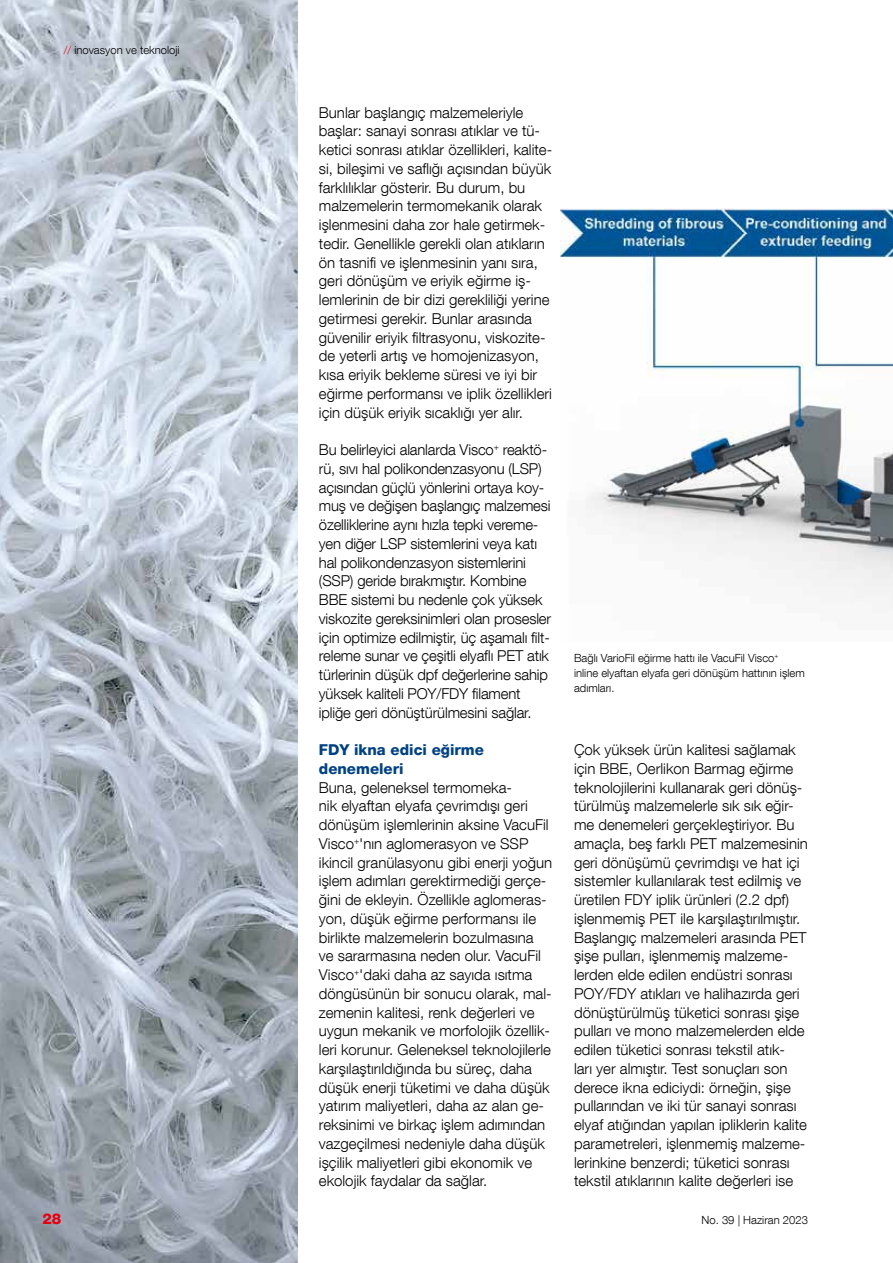
<style>
.page{position:relative;width:893px;height:1263px;background:#fff}
.page>*{position:absolute;margin:0;border:0;box-sizing:border-box;transform-origin:0 0}
.t1{font:300 15px/18.8px "Helvetica Neue LT Com";color:#000}
.t2{font:800 15px/18.8px "Helvetica Neue LT Com";color:#004287}
.t3{font:800 15px "Helvetica Neue LT Com";color:#e7000e}
.t4{font:300 11.25px/15px "Helvetica Neue LT Com";color:#000}
.s1{color:#e7000e}
</style>
<div class="page">
<img style="left:0;top:0;width:298px;height:1263px">
<img style="left:561px;top:208px;width:332px;height:400px">
<p class="t4" style="left:64px;top:42px;width:117px"><span class="s1">//</span> inovasyon ve teknoloji</p>
<p class="t1" style="left:319px;top:102px;width:235px">Bunlar başlangıç malzemeleriyle başlar: sanayi sonrası atıklar ve tü&shy;ketici sonrası atıklar özellikleri, kalite&shy;si, bileşimi ve saflığı açısından büyük farklılıklar gösterir. Bu durum, bu malzemelerin termomekanik olarak işlenmesini daha zor hale getirmek&shy;tedir. Genellikle gerekli olan atıkların ön tasnifi ve işlenmesinin yanı sıra, geri dönüşüm ve eriyik eğirme iş&shy;lemlerinin de bir dizi gerekliliği yerine getirmesi gerekir. Bunlar arasında güvenilir eriyik filtrasyonu, viskozite&shy;de yeterli artış ve homojenizasyon, kısa eriyik bekleme süresi ve iyi bir eğirme performansı ve iplik özellikleri için düşük eriyik sıcaklığı yer alır.</p>
<p class="t1" style="left:319px;top:440px;width:234px">Bu belirleyici alanlarda Visco<sup>+</sup> reaktö&shy;rü, sıvı hal polikondenzasyonu (LSP) açısından güçlü yönlerini ortaya koy&shy;muş ve değişen başlangıç malzemesi özelliklerine aynı hızla tepki vereme&shy;yen diğer LSP sistemlerini veya katı hal polikondenzasyon sistemlerini (SSP) geride bırakmıştır. Kombine BBE sistemi bu nedenle çok yüksek viskozite gereksinimleri olan prosesler için optimize edilmiştir, üç aşamalı filt&shy;releme sunar ve çeşitli elyaflı PET atık türlerinin düşük dpf değerlerine sahip yüksek kaliteli POY/FDY filament ipliğe geri dönüştürülmesini sağlar.</p>
<p class="t2" style="left:319px;top:740px;width:167px">FDY ikna edici eğirme denemeleri</p>
<p class="t1" style="left:319px;top:777px;width:235px">Buna, geleneksel termomeka-<br>nik elyaftan elyafa çevrimdışı geri dönüşüm işlemlerinin aksine VacuFil Visco<sup>+</sup>'nın aglomerasyon ve SSP ikincil granülasyonu gibi enerji yoğun işlem adımları gerektirmediği gerçe&shy;ğini de ekleyin. Özellikle aglomeras&shy;yon, düşük eğirme performansı ile birlikte malzemelerin bozulmasına<br>ve sararmasına neden olur. VacuFil Visco<sup>+</sup>'daki daha az sayıda ısıtma döngüsünün bir sonucu olarak, mal&shy;zemenin kalitesi, renk değerleri ve uygun mekanik ve morfolojik özellik&shy;leri korunur. Geleneksel teknolojilerle karşılaştırıldığında bu süreç, daha düşük enerji tüketimi ve daha düşük yatırım maliyetleri, daha az alan ge&shy;reksinimi ve birkaç işlem adımından vazgeçilmesi nedeniyle daha düşük işçilik maliyetleri gibi ekonomik ve ekolojik faydalar da sağlar.</p>
<p class="t4" style="left:574px;top:650px;width:232px">Bağlı VarioFil eğirme hattı ile VacuFil Visco<sup>+ </sup>inline elyaftan elyafa geri dönüşüm hattının işlem adımları.</p>
<p class="t1" style="left:574px;top:740px;width:235px">Çok yüksek ürün kalitesi sağlamak için BBE, Oerlikon Barmag eğirme teknolojilerini kullanarak geri dönüş&shy;türülmüş malzemelerle sık sık eğir&shy;me denemeleri gerçekleştiriyor. Bu amaçla, beş farklı PET malzemesinin geri dönüşümü çevrimdışı ve hat içi sistemler kullanılarak test edilmiş ve üretilen FDY iplik ürünleri (2.2 dpf) işlenmemiş PET ile karşılaştırılmıştır.<br>Başlangıç malzemeleri arasında PET şişe pulları, işlenmemiş malzeme&shy;lerden elde edilen endüstri sonrası POY/FDY atıkları ve halihazırda geri dönüştürülmüş tüketici sonrası şişe pulları ve mono malzemelerden elde edilen tüketici sonrası tekstil atık-<br>ları yer almıştır. Test sonuçları son derece ikna ediciydi: örneğin, şişe pullarından ve iki tür sanayi sonrası elyaf atığından yapılan ipliklerin kalite parametreleri, işlenmemiş malzeme&shy;lerinkine benzerdi; tüketici sonrası tekstil atıklarının kalite değerleri ise</p>
<p class="t3" style="left:43px;top:1210px;width:20px">28</p>
<p class="t4" style="left:702px;top:1212px;width:108px">No. 39 | Haziran 2023</p>
</div>
